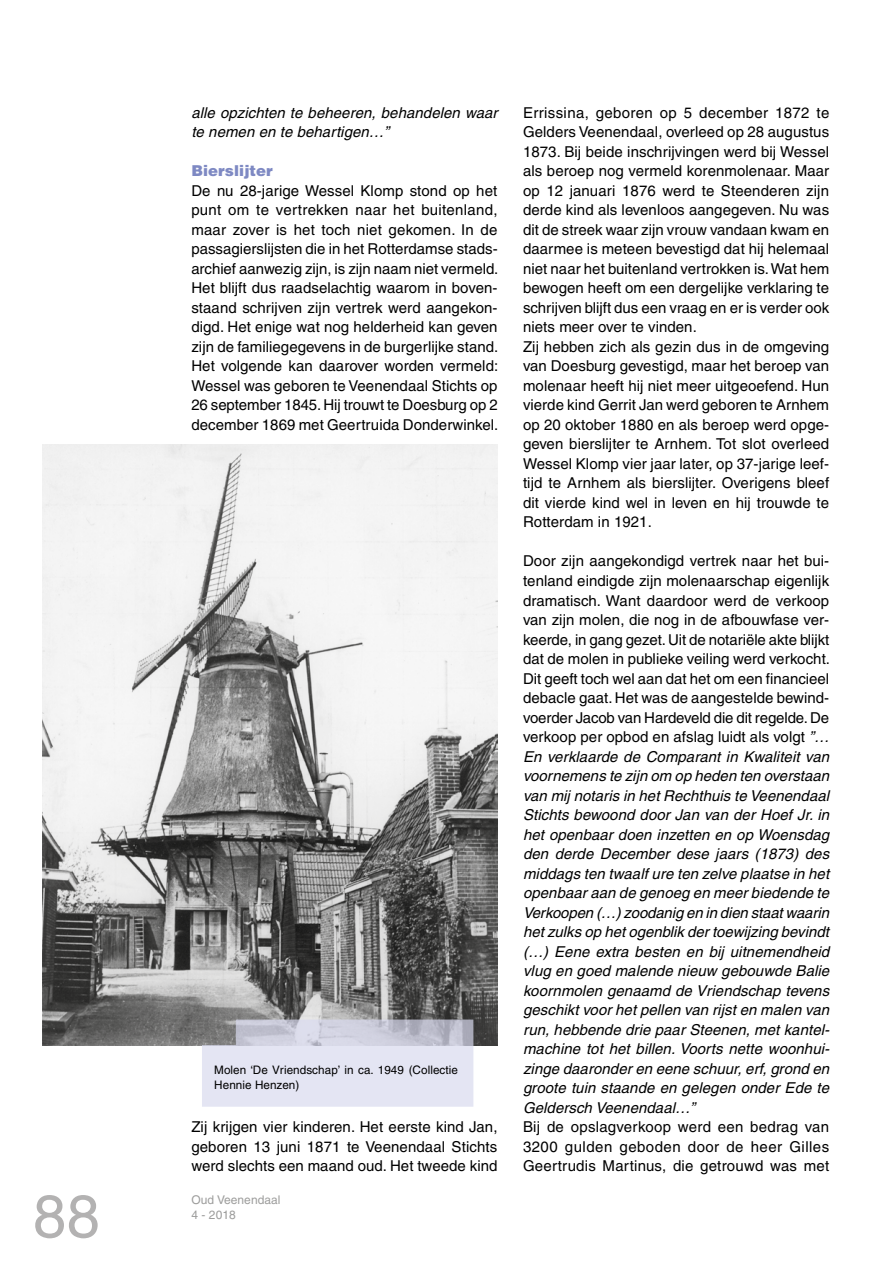
<style>
.page{position:relative;width:893px;height:1263px;background:#fff}
.page>*{position:absolute;margin:0;border:0;box-sizing:border-box;transform-origin:0 0}
.t1{font:60px "Helvetica";color:#b3b2b2}
.t2{font:15px/19.5px "Helvetica";letter-spacing:.005em;color:#000;text-align:justify}
.t3{font:italic 15px/19.5px "Helvetica";letter-spacing:.005em;color:#000}
.t4{font:900 15px "Helvetica";letter-spacing:.005em;color:#7e89c3}
.t5{font:12px/15px "Helvetica";letter-spacing:.005em;color:#9d9d9c}
.t6{font:11.7px/15px "Helvetica";letter-spacing:.005em;color:#000}
.s1{font-style:normal}
</style>
<div class="page">
<img style="left:43px;top:444px;width:455px;height:601px">
<svg style="left:202px;top:1019px;width:271px;height:88px;background:#d7d8e6"></svg>
<p class="t3" style="left:191px;top:103px;width:308px">alle opzichten te beheeren, behandelen waar te nemen en te behartigen…”</p>
<p class="t4" style="left:191px;top:161px;width:83px">Bierslijter</p>
<p class="t2" style="left:191px;top:181px;width:309px">De nu 28-jarige Wessel Klomp stond op het punt om te vertrekken naar het buitenland, maar zover is het toch niet gekomen. In de passagierslijsten die in het Rotterdamse stads&shy;archief aanwezig zijn, is zijn naam niet vermeld.<br>Het blijft dus raadselachtig waarom in boven&shy;staand schrijven zijn vertrek werd aangekon&shy;digd. Het enige wat nog helderheid kan geven zijn de familiegegevens in de burgerlijke stand.<br>Het volgende kan daarover worden vermeld:<br>Wessel was geboren te Veenendaal Stichts op 26 september 1845. Hij trouwt te Doesburg op 2 december 1869 met Geertruida Donderwinkel.</p>
<p class="t6" style="left:214px;top:1062px;width:245px">Molen ‘De Vriendschap’ in ca. 1949 (Collectie<br>Hennie Henzen)</p>
<p class="t2" style="left:191px;top:1117px;width:308px">Zij krijgen vier kinderen. Het eerste kind Jan, geboren 13 juni 1871 te Veenendaal Stichts werd slechts een maand oud. Het tweede kind</p>
<h1 class="t1" style="left:33px;top:1181px;width:69px">88</h1>
<p class="t5" style="left:191px;top:1192px;width:91px">Oud Veenendaal<br>4 - 2018</p>
<p class="t2" style="left:523px;top:103px;width:308px;text-align:left">Errissina, geboren op 5 december 1872 te Gelders Veenendaal, overleed op 28 augustus 1873. Bij beide inschrijvingen werd bij Wessel als beroep nog vermeld korenmolenaar. Maar op 12 januari 1876 werd te Steenderen zijn derde kind als levenloos aangegeven. Nu was dit de streek waar zijn vrouw vandaan kwam en daarmee is meteen bevestigd dat hij helemaal niet naar het buitenland vertrokken is. Wat hem bewogen heeft om een dergelijke verklaring te schrijven blijft dus een vraag en er is verder ook niets meer over te vinden.<br>Zij hebben zich als gezin dus in de omgeving van Doesburg gevestigd, maar het beroep van molenaar heeft hij niet meer uitgeoefend. Hun vierde kind Gerrit Jan werd geboren te Arnhem op 20 oktober 1880 en als beroep werd opge&shy;geven bierslijter te Arnhem. Tot slot overleed Wessel Klomp vier jaar later, op 37-jarige leef&shy;tijd te Arnhem als bierslijter. Overigens bleef dit vierde kind wel in leven en hij trouwde te Rotterdam in 1921.</p>
<p class="t3" style="left:523px;top:551px;width:309px;text-align:justify"><span class="s1">Door zijn aangekondigd vertrek naar het bui&shy;tenland eindigde zijn molenaarschap eigenlijk dramatisch. Want daardoor werd de verkoop van zijn molen, die nog in de afbouwfase ver&shy;keerde, in gang gezet. Uit de notariële akte blijkt dat de molen in publieke veiling werd verkocht.<br>Dit geeft toch wel aan dat het om een financieel debacle gaat. Het was de aangestelde bewind&shy;voerder Jacob van Hardeveld die dit regelde. De verkoop per opbod en afslag luidt als volgt</span> ”… En verklaarde de Comparant in Kwaliteit van voornemens te zijn om op heden ten overstaan van mij notaris in het Rechthuis te Veenendaal Stichts bewoond door Jan van der Hoef Jr. in het openbaar doen inzetten en op Woensdag den derde December dese jaars (1873) des middags ten twaalf ure ten zelve plaatse in het openbaar aan de genoeg en meer biedende te Verkoopen (…) zoodanig en in dien staat waarin het zulks op het ogenblik der toewijzing bevindt (…) Eene extra besten en bij uitnemendheid vlug en goed malende nieuw gebouwde Balie koornmolen genaamd de Vriendschap tevens geschikt voor het pellen van rijst en malen van run, hebbende drie paar Steenen, met kantel&shy;machine tot het billen. Voorts nette woonhui&shy;zinge daaronder en eene schuur, erf, grond en groote tuin staande en gelegen onder Ede te Geldersch Veenendaal…”</p>
<p class="t2" style="left:523px;top:1117px;width:308px">Bij de opslagverkoop werd een bedrag van 3200 gulden geboden door de heer Gilles Geertrudis Martinus, die getrouwd was met</p>
</div>
